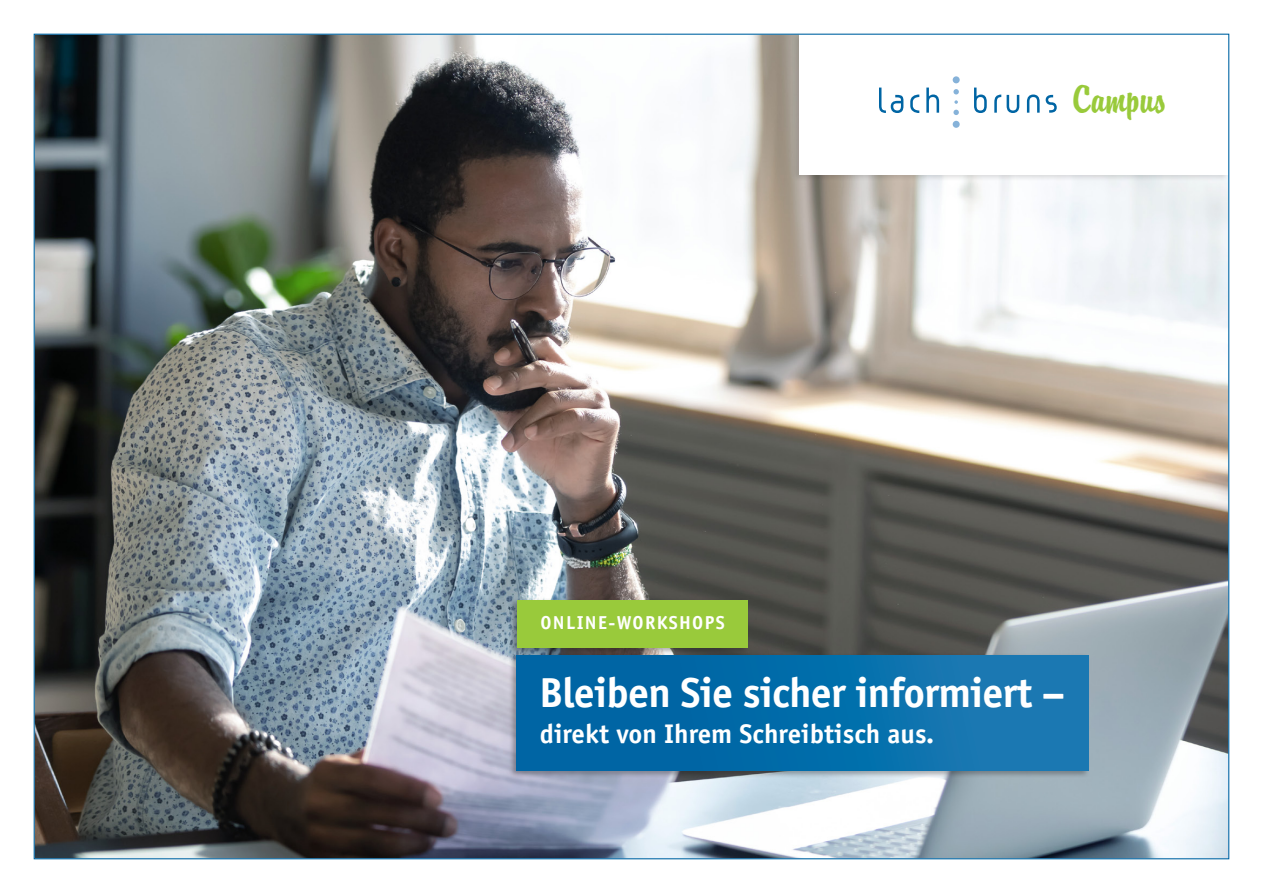
<style>
.page{position:relative;width:1263px;height:893px;background:#fff}
.page>*{position:absolute;margin:0;border:0;box-sizing:border-box;transform-origin:0 0}
.t1{font:700 42px "Officina Sans Std";letter-spacing:-.02em;color:#fff}
.t2{font:42px "Brody D";color:#99ca3b}
.t3{font:700 27px "Officina Sans Std";color:#fff}
.t4{font:700 18.75px "Officina Sans Std";letter-spacing:.07em;color:#fff}
</style>
<div class="page">
<img style="left:36px;top:36px;width:1191px;height:821px">
<div style="left:791px;top:32px;width:439px;height:150px;background:#231f20;opacity:.15"></div>
<div style="left:799px;top:34px;width:430px;height:140px;background:#fff"></div>
<svg style="left:879px;top:88px;width:24px;height:25px"></svg>
<svg style="left:910px;top:95px;width:9px;height:18px"></svg>
<svg style="left:926px;top:88px;width:13px;height:25px"></svg>
<svg style="left:974px;top:88px;width:13px;height:25px"></svg>
<svg style="left:994px;top:95px;width:7px;height:18px"></svg>
<svg style="left:1007px;top:95px;width:12px;height:18px"></svg>
<svg style="left:1027px;top:95px;width:13px;height:18px"></svg>
<svg style="left:1046px;top:95px;width:11px;height:18px"></svg>
<svg style="left:954px;top:100px;width:4px;height:4px"></svg>
<svg style="left:953px;top:89px;width:6px;height:5px"></svg>
<div style="left:953px;top:76px;width:7px;height:7px;background:#86b2d9;border-radius:50%"></div>
<svg style="left:953px;top:110px;width:6px;height:5px"></svg>
<div style="left:953px;top:121px;width:7px;height:7px;background:#86b2d9;border-radius:50%"></div>
<div style="left:509px;top:653px;width:581px;height:125px;background:#231f20;opacity:.35"></div>
<div style="left:517px;top:655px;width:572px;height:116px;background:linear-gradient(to right,#0061a1,#1a7ab4)"></div>
<div style="left:509px;top:598px;width:240px;height:57px;background:#231f20;opacity:.35"></div>
<div style="left:517px;top:600px;width:230px;height:47px;background:#99ca3b"></div>
<h1 class="t2" style="left:1072px;top:76px;width:95px">Campus</h1>
<p class="t4" style="left:540px;top:611px;width:186px">ONLINE-WORKSHOPS</p>
<h1 class="t1" style="left:539px;top:666px;width:527px">Bleiben Sie sicher informiert –</h1>
<p class="t3" style="left:540px;top:717px;width:396px">direkt von Ihrem Schreibtisch aus.</p>
</div>
